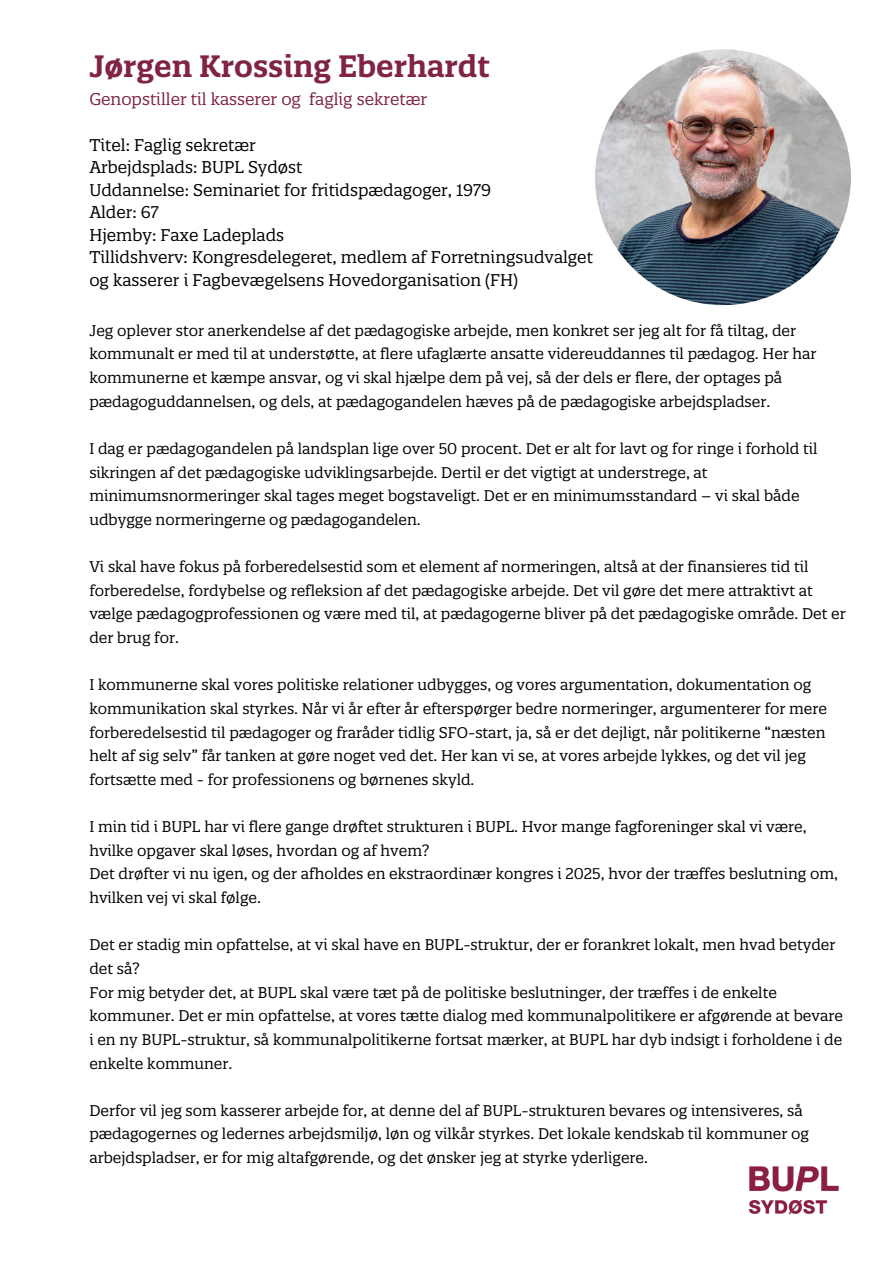
<style>
.page{position:relative;width:894px;height:1264px;background:#fff}
.page>*{position:absolute;margin:0;border:0;box-sizing:border-box;transform-origin:0 0}
.t1{font:600 30px "Quatro Slab";color:#802346}
.t2{font:16.5px/22.5px "Quatro Slab";color:#000}
.t3{font:16.5px "Quatro Slab";color:#802346}
.t4{font:15px/23.7px "Quatro Slab";color:#000}
</style>
<div class="page">
<img style="left:595px;top:49px;width:255px;height:256px;border-radius:50%">
<img style="left:748px;top:1166px;width:91px;height:49px">
<p class="t1" style="left:89px;top:47px;width:402px">Jørgen Krossing Eberhardt</p>
<p class="t3" style="left:89px;top:88px;width:339px">Genopstiller til kasserer og faglig sekretær</p>
<p class="t2" style="left:89px;top:133px;width:168px">Titel: Faglig sekretær</p>
<p class="t2" style="left:89px;top:156px;width:214px">Arbejdsplads: BUPL Sydøst</p>
<p class="t2" style="left:89px;top:178px;width:403px">Uddannelse: Seminariet for fritidspædagoger, 1979</p>
<p class="t2" style="left:89px;top:201px;width:71px">Alder: 67</p>
<p class="t2" style="left:89px;top:223px;width:196px">Hjemby: Faxe Ladeplads</p>
<p class="t2" style="left:89px;top:246px;width:505px">Tillidshverv: Kongresdelegeret, medlem af Forretningsudvalget og kasserer i Fagbevægelsens Hovedorganisation (FH)</p>
<p class="t4" style="left:89px;top:318px;width:728px">Jeg oplever stor anerkendelse af det pædagogiske arbejde, men konkret ser jeg alt for få tiltag, der kommunalt er med til at understøtte, at flere ufaglærte ansatte videreuddannes til pædagog. Her har kommunerne et kæmpe ansvar, og vi skal hjælpe dem på vej, så der dels er flere, der optages på pædagoguddannelsen, og dels, at pædagogandelen hæves på de pædagogiske arbejdspladser.</p>
<p class="t4" style="left:89px;top:436px;width:729px">I dag er pædagogandelen på landsplan lige over 50 procent. Det er alt for lavt og for ringe i forhold til sikringen af det pædagogiske udviklingsarbejde. Dertil er det vigtigt at understrege, at minimumsnormeringer skal tages meget bogstaveligt. Det er en minimumsstandard – vi skal både udbygge normeringerne og pædagogandelen.</p>
<p class="t4" style="left:89px;top:555px;width:757px">Vi skal have fokus på forberedelsestid som et element af normeringen, altså at der finansieres tid til forberedelse, fordybelse og refleksion af det pædagogiske arbejde. Det vil gøre det mere attraktivt at vælge pædagogprofessionen og være med til, at pædagogerne bliver på det pædagogiske område. Det er der brug for.</p>
<p class="t4" style="left:89px;top:673px;width:739px">I kommunerne skal vores politiske relationer udbygges, og vores argumentation, dokumentation og kommunikation skal styrkes. Når vi år efter år efterspørger bedre normeringer, argumenterer for mere forberedelsestid til pædagoger og fraråder tidlig SFO-start, ja, så er det dejligt, når politikerne “næsten helt af sig selv” får tanken at gøre noget ved det. Her kan vi se, at vores arbejde lykkes, og det vil jeg fortsætte med - for professionens og børnenes skyld.</p>
<p class="t4" style="left:89px;top:814px;width:718px">I min tid i BUPL har vi flere gange drøftet strukturen i BUPL. Hvor mange fagforeninger skal vi være, hvilke opgaver skal løses, hvordan og af hvem?</p>
<p class="t4" style="left:89px;top:862px;width:750px">Det drøfter vi nu igen, og der afholdes en ekstraordinær kongres i 2025, hvor der træffes beslutning om, hvilken vej vi skal følge.</p>
<p class="t4" style="left:89px;top:933px;width:747px">Det er stadig min opfattelse, at vi skal have en BUPL-struktur, der er forankret lokalt, men hvad betyder det så?</p>
<p class="t4" style="left:89px;top:980px;width:754px">For mig betyder det, at BUPL skal være tæt på de politiske beslutninger, der træffes i de enkelte kommuner. Det er min opfattelse, at vores tætte dialog med kommunalpolitikere er afgørende at bevare i en ny BUPL-struktur, så kommunalpolitikerne fortsat mærker, at BUPL har dyb indsigt i forholdene i de enkelte kommuner.</p>
<p class="t4" style="left:89px;top:1098px;width:721px">Derfor vil jeg som kasserer arbejde for, at denne del af BUPL-strukturen bevares og intensiveres, så pædagogernes og ledernes arbejdsmiljø, løn og vilkår styrkes. Det lokale kendskab til kommuner og arbejdspladser, er for mig altafgørende, og det ønsker jeg at styrke yderligere.</p>
</div>
